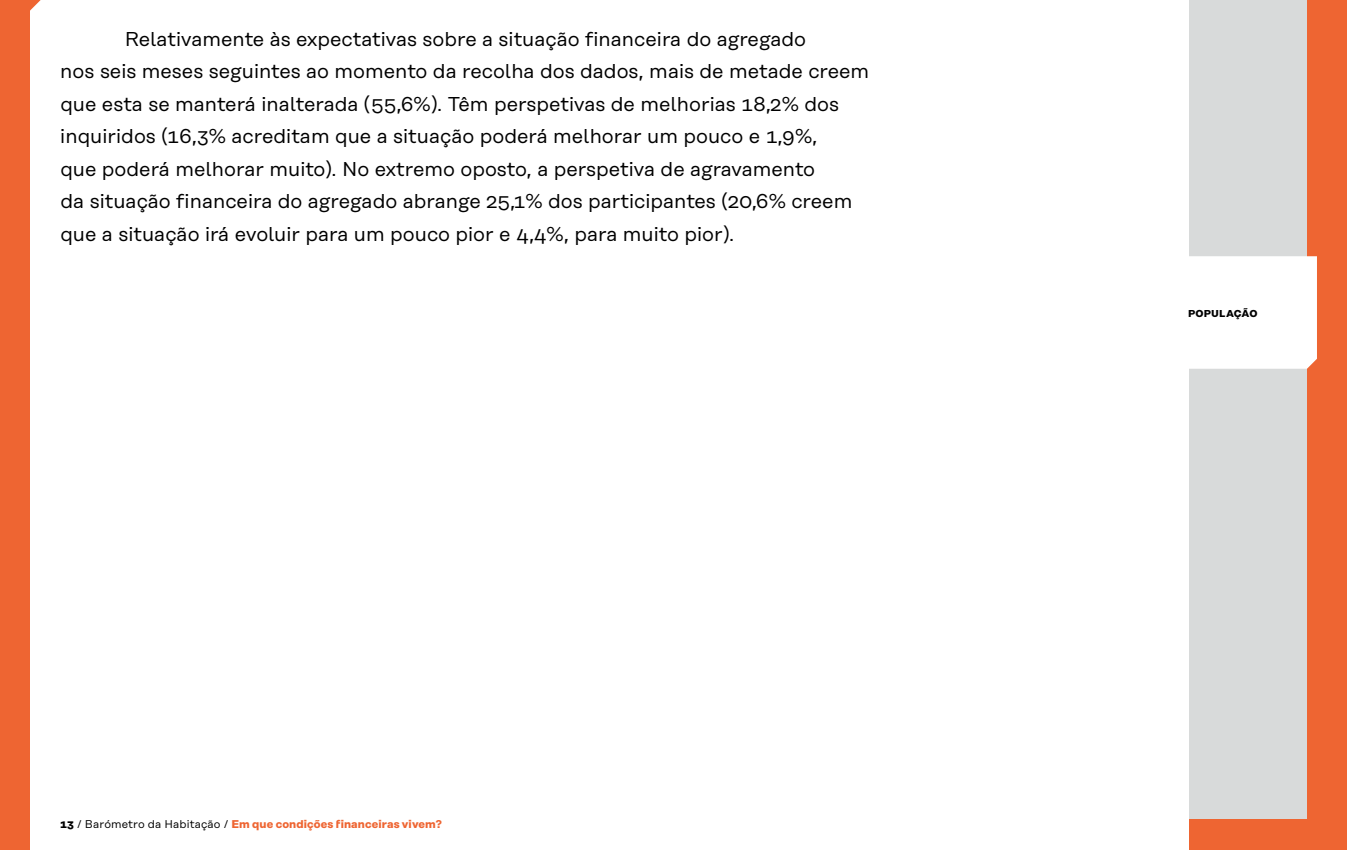
<style>
.page{position:relative;width:1347px;height:850px;background:#fff}
.page>*{position:absolute;margin:0;border:0;box-sizing:border-box;transform-origin:0 0}
.t1{font:20px/32.5px "Rational Text";color:#000}
.t2{font:700 11.25px "Rational Text";letter-spacing:.01em;color:#ee6532}
.t3{font:700 10px "Rational Text";letter-spacing:.015em;color:#000}
.s1{color:#000}
.s2{font-weight:400;color:#000}
</style>
<div class="page">
<div style="left:0;top:0;width:1346px;height:850px;background:#ee6532"></div>
<div style="left:1188px;top:0;width:118px;height:819px;background:#d8dada"></div>
<div style="left:30px;top:0;width:1158px;height:850px;background:#fff"></div>
<svg style="left:30px;top:0;width:11px;height:11px"></svg>
<div style="left:1188px;top:256px;width:128px;height:113px;background:#fff"></div>
<p class="t1" style="left:60px;top:23px;width:810px;text-indent:65px">Relativamente às expectativas sobre a situação financeira do agregado<br>nos seis meses seguintes ao momento da recolha dos dados, mais de metade creem que esta se manterá inalterada (55,6%). Têm perspetivas de melhorias 18,2% dos inquiridos (16,3% acreditam que a situação poderá melhorar um pouco e 1,9%,<br>que poderá melhorar muito). No extremo oposto, a perspetiva de agravamento<br>da situação financeira do agregado abrange 25,1% dos participantes (20,6% creem que a situação irá evoluir para um pouco pior e 4,4%, para muito pior).</p>
<p class="t2" style="left:60px;top:817px;width:383px"><span class="s1">13</span> <span class="s2">/ Barómetro da Habitação /</span> Em que condições financeiras vivem?</p>
<p class="t3" style="left:1188px;top:307px;width:71px">POPULAÇÃO</p>
</div>
